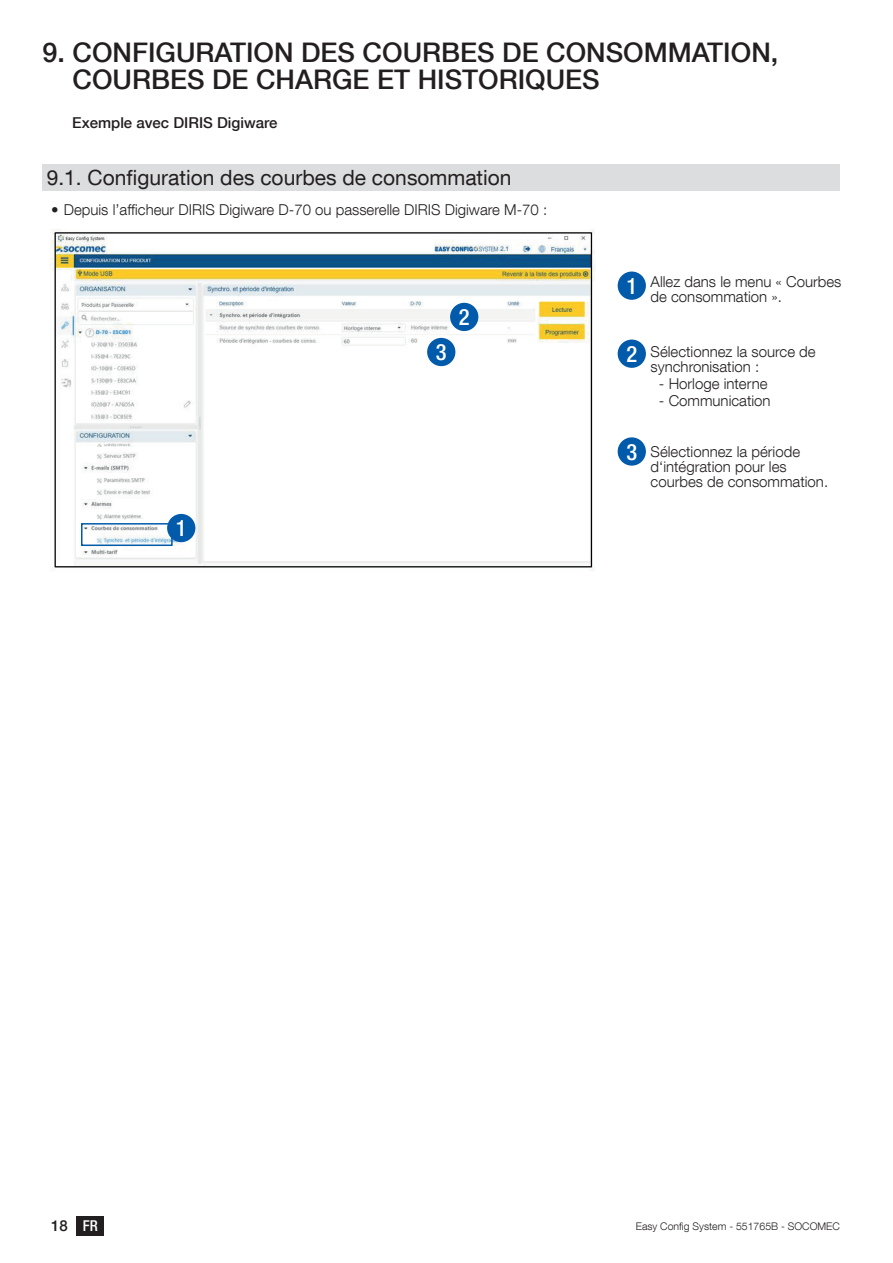
<style>
.page{position:relative;width:893px;height:1263px;background:#fff}
.page>*{position:absolute;margin:0;border:0;box-sizing:border-box;transform-origin:0 0}
.t1{font:500 27px/27px "Helvetica Neue LT Com";color:#231f20}
.t2{font:500 condensed 22.5px "Helvetica Neue LT Com";color:#fff}
.t3{font:21px "Helvetica Neue LT Com";color:#231f20}
.t4{font:300 15px/15px "Helvetica Neue LT Com";color:#231f20}
.t5{font:500 15px "Helvetica Neue LT Com";color:#231f20}
.t6{font:300 10.5px "Helvetica Neue LT Com";color:#231f20}
.s1{font-stretch:condensed;color:#fff}
</style>
<div class="page">
<div style="left:77px;top:1216px;width:27px;height:19px;background:#231f20"></div>
<div style="left:43px;top:164px;width:797px;height:27px;background:#dcdddf"></div>
<img style="left:50px;top:229px;width:546px;height:342px">
<div style="left:81px;top:523px;width:92px;height:23px;border:2px solid #015aaa"></div>
<div style="left:167px;top:514px;width:28px;height:28px;background:#015aaa;border-radius:50%"></div>
<div style="left:618px;top:271px;width:28px;height:29px;background:#015aaa;border-radius:50%"></div>
<div style="left:618px;top:340px;width:28px;height:28px;background:#015aaa;border-radius:50%"></div>
<div style="left:618px;top:437px;width:28px;height:29px;background:#015aaa;border-radius:50%"></div>
<div style="left:450px;top:303px;width:28px;height:28px;background:#015aaa;border-radius:50%"></div>
<div style="left:427px;top:338px;width:28px;height:28px;background:#015aaa;border-radius:50%"></div>
<h1 class="t1" style="left:73px;top:38px;width:707px;text-indent:-30px">9. CONFIGURATION DES COURBES DE CONSOMMATION,<br>COURBES DE CHARGE ET HISTORIQUES</h1>
<p class="t5" style="left:72px;top:114px;width:207px">Exemple avec DIRIS Digiware</p>
<h3 class="t3" style="left:47px;top:164px;width:466px">9.1. Configuration des courbes de consommation</h3>
<p class="t4" style="left:51px;top:202px;width:498px">• Depuis l’afficheur DIRIS Digiware D-70 ou passerelle DIRIS Digiware M-70 :</p>
<h2 class="t2" style="left:176px;top:515px;width:12px">1</h2>
<h2 class="t2" style="left:436px;top:339px;width:12px">3</h2>
<h2 class="t2" style="left:459px;top:304px;width:12px">2</h2>
<h2 class="t2" style="left:626px;top:272px;width:12px">1</h2>
<p class="t4" style="left:651px;top:274px;width:192px">Allez dans le menu « Courbes de consommation ».</p>
<h2 class="t2" style="left:626px;top:340px;width:12px">2</h2>
<h2 class="t2" style="left:626px;top:438px;width:12px">3</h2>
<p class="t4" style="left:651px;top:344px;width:167px">Sélectionnez la source de synchronisation :</p>
<p class="t4" style="left:659px;top:376px;width:110px">- Horloge interne</p>
<p class="t4" style="left:659px;top:393px;width:113px">- Communication</p>
<p class="t4" style="left:651px;top:444px;width:179px">Sélectionnez la période d‘intégration pour les courbes de consommation.</p>
<p class="t5" style="left:51px;top:1217px;width:48px">18 <span class="s1">FR</span></p>
<p class="t6" style="left:636px;top:1219px;width:206px">Easy Config System - 551765B - SOCOMEC</p>
</div>
